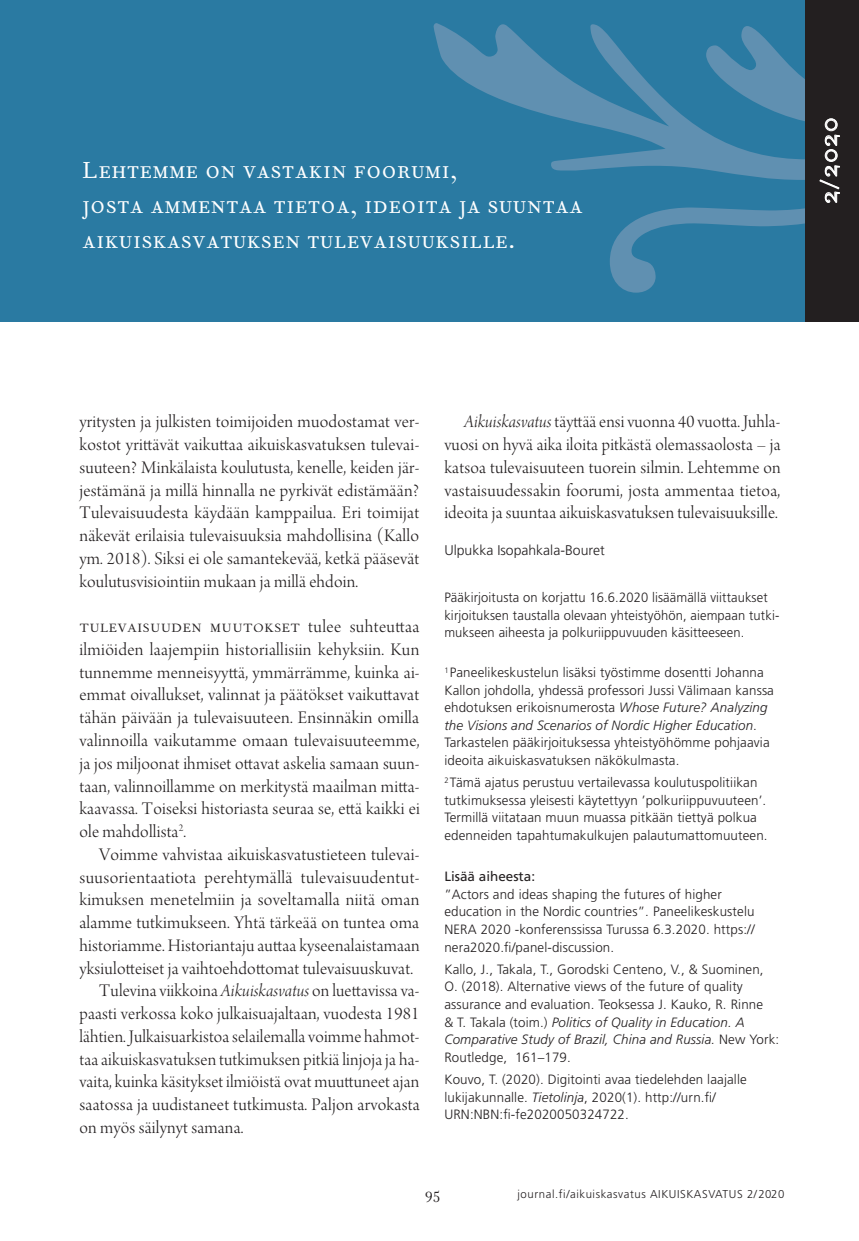
<style>
.page{position:relative;width:859px;height:1241px;background:#fff}
.page>*{position:absolute;margin:0;border:0;box-sizing:border-box;transform-origin:0 0}
.NOSTO_uusi{font:28px/35px "Fournier MT Regular SC";letter-spacing:.03em;color:#fff}
.t1{font:28px "Filosofia OT";color:#fff}
.leipis_sis{font:18.72px/22.8px "Arno Pro Light Display";letter-spacing:.01em;color:#231f20;text-align:justify}
.leipis{font:18.72px/22.8px "Arno Pro Light Display";letter-spacing:.01em;color:#231f20;text-align:justify}
.t2{font:15.75px "Filosofia OT";color:#231f20}
.leipis-2{font:14.53px "Fournier MT Regular SC";letter-spacing:.025em;color:#231f20}
.Frutiger_leipis{font:300 14px "Frutiger LT Std";color:#231f20}
.LÄHTEET_muissa_jutui{font:300 13.47px/17.5px "Frutiger LT Std";letter-spacing:.01em;color:#231f20}
.LÄHTEET_muissa_jutui-2{font:300 13.47px/17.5px "Frutiger LT Std";letter-spacing:.01em;color:#231f20;scale:.96 1}
.Frutiger_leipis-2{font:13.47px "Frutiger LT Std";color:#231f20}
.Frutiger_ylätunniste{font:300 11.38px "Frutiger LT Std";letter-spacing:.05em;color:#231f20}
.s1{font-family:"Arno Pro Light Display";font-size:18.72px}
.s2{font-family:"Arno Pro Light Italic Display"}
.s3{font-style:italic}
</style>
<div class="page">
<div style="left:0;top:0;width:858px;height:321px;background:#2a7aa2"></div>
<svg style="left:433px;top:23px;width:371px;height:269px"></svg>
<div style="left:804px;top:0;width:54px;height:321px;background:#231f20"></div>
<svg style="left:819px;top:118px;width:20px;height:85px"></svg>
<p class="NOSTO_uusi" style="left:82px;top:153px;width:501px">Lehtemme on vastakin foorumi,<br>josta ammentaa tietoa, ideoita ja suuntaa aikuiskasvatuksen tulevaisuuksille.</p>
<p class="t1" style="left:812px;top:203px;width:88px;rotate:-90deg">2/2020</p>
<p class="leipis_sis" style="left:79px;top:411px;width:341px">yritysten ja julkisten toimijoiden muodostamat ver&shy;kostot yrittävät vaikuttaa aikuiskasvatuksen tulevai&shy;suuteen? Minkälaista koulutusta, kenelle, keiden jär&shy;jestämänä ja millä hinnalla ne pyrkivät edistämään?<br>Tulevaisuudesta käydään kamppailua. Eri toimijat näkevät erilaisia tulevaisuuksia mahdollisina (Kallo ym. 2018). Siksi ei ole samantekevää, ketkä pääsevät koulutusvisiointiin mukaan ja millä ehdoin.</p>
<p class="leipis-2" style="left:79px;top:620px;width:341px">TULEVAISUUDEN MUUTOKSET <span class="s1">tulee suhteuttaa</span></p>
<p class="leipis" style="left:79px;top:639px;width:342px">ilmiöiden laajempiin historiallisiin kehyksiin. Kun tunnemme menneisyyttä, ymmärrämme, kuinka ai&shy;emmat oivallukset, valinnat ja päätökset vaikuttavat tähän päivään ja tulevaisuuteen. Ensinnäkin omilla valinnoilla vaikutamme omaan tulevaisuuteemme, ja jos miljoonat ihmiset ottavat askelia samaan suun&shy;taan, valinnoillamme on merkitystä maailman mitta&shy;kaavassa. Toiseksi historiasta seuraa se, että kaikki ei ole mahdollista<sup>2</sup>.</p>
<p class="leipis_sis" style="left:79px;top:844px;width:342px;text-indent:20px">Voimme vahvistaa aikuiskasvatustieteen tulevai&shy;suusorientaatiota perehtymällä tulevaisuudentut&shy;kimuksen menetelmiin ja soveltamalla niitä oman alamme tutkimukseen. Yhtä tärkeää on tuntea oma historiamme. Historiantaju auttaa kyseenalaistamaan yksiulotteiset ja vaihtoehdottomat tulevaisuuskuvat.</p>
<p class="leipis_sis" style="left:79px;top:980px;width:342px;text-indent:20px">Tulevina viikkoina <span class="s2">Aikuiskasvatus</span> on luettavissa va&shy;paasti verkossa koko julkaisuajaltaan, vuodesta 1981 lähtien. Julkaisuarkistoa selailemalla voimme hahmot&shy;taa aikuiskasvatuksen tutkimuksen pitkiä linjoja ja ha&shy;vaita, kuinka käsitykset ilmiöistä ovat muuttuneet ajan saatossa ja uudistaneet tutkimusta. Paljon arvokasta on myös säilynyt samana.</p>
<p class="leipis_sis" style="left:444px;top:411px;width:338px;text-indent:20px"><span class="s2">Aikuiskasvatus</span> täyttää ensi vuonna 40 vuotta. Juhla&shy;vuosi on hyvä aika iloita pitkästä olemassaolosta – ja katsoa tulevaisuuteen tuorein silmin. Lehtemme on vastaisuudessakin foorumi, josta ammentaa tietoa, ideoita ja suuntaa aikuiskasvatuksen tulevaisuuksille.</p>
<p class="Frutiger_leipis" style="left:444px;top:542px;width:162px">Ulpukka Isopahkala-Bouret</p>
<p class="LÄHTEET_muissa_jutui-2" style="left:444px;top:589px;width:350px">Pääkirjoitusta on korjattu 16.6.2020 lisäämällä viittaukset kirjoituksen taustalla olevaan yhteistyöhön, aiempaan tutki&shy;mukseen aiheesta ja polkuriippuvuuden käsitteeseen.</p>
<p class="LÄHTEET_muissa_jutui" style="left:444px;top:663px;width:331px"><sup>1</sup>Paneelikeskustelun lisäksi työstimme dosentti Johanna Kallon johdolla, yhdessä professori Jussi Välimaan kanssa ehdotuksen erikoisnumerosta <span class="s3">Whose Future? Analyzing the Visions and Scenarios of Nordic Higher Education</span>.<br>Tarkastelen pääkirjoituksessa yhteistyöhömme pohjaavia ideoita aikuiskasvatuksen näkökulmasta.</p>
<p class="LÄHTEET_muissa_jutui" style="left:444px;top:773px;width:324px"><sup>2</sup>Tämä ajatus perustuu vertailevassa koulutuspolitiikan tutkimuksessa yleisesti käytettyyn ’polkuriippuvuuteen’.<br>Termillä viitataan muun muassa pitkään tiettyä polkua edenneiden tapahtumakulkujen palautumattomuuteen.</p>
<p class="Frutiger_leipis-2" style="left:444px;top:868px;width:92px">Lisää aiheesta:</p>
<p class="LÄHTEET_muissa_jutui" style="left:444px;top:885px;width:312px">”Actors and ideas shaping the futures of higher education in the Nordic countries”. Paneelikeskustelu NERA 2020 -konferenssissa Turussa 6.3.2020. https:// nera2020.fi/panel-discussion.</p>
<p class="LÄHTEET_muissa_jutui" style="left:444px;top:960px;width:336px">Kallo, J., Takala, T., Gorodski Centeno, V., &amp; Suominen, O. (2018). Alternative views of the future of quality assurance and evaluation. Teoksessa J. Kauko, R. Rinne<br>&amp; T. Takala (toim.) <span class="s3">Politics of Quality in Education. A Comparative Study of Brazil, China and Russia.</span> New York:<br>Routledge, 161–179.</p>
<p class="LÄHTEET_muissa_jutui" style="left:444px;top:1070px;width:304px">Kouvo, T. (2020). Digitointi avaa tiedelehden laajalle lukijakunnalle. <span class="s3">Tietolinja</span>, 2020(1). http://urn.fi/<br>URN:NBN:fi-fe2020050324722.</p>
<p class="t2" style="left:424px;top:1183px;width:17px">95</p>
<p class="Frutiger_ylätunniste" style="left:517px;top:1187px;width:268px">journal.fi/aikuiskasvatus AIKUISKASVATUS 2/2020</p>
</div>
